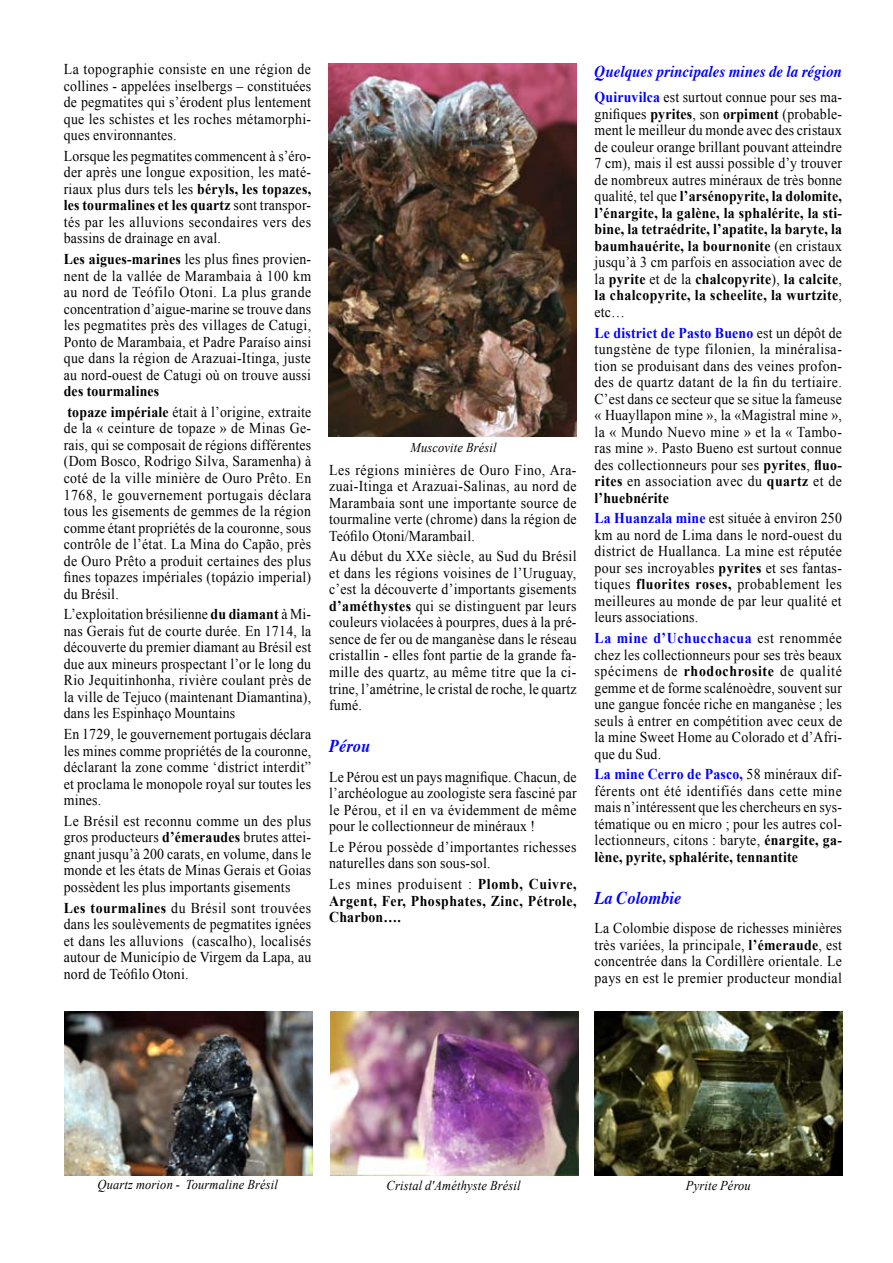
<style>
.page{position:relative;width:893px;height:1263px;background:#fff}
.page>*{position:absolute;margin:0;border:0;box-sizing:border-box;transform-origin:0 0}
.t1{font:italic 700 18px "Times";letter-spacing:.005em;color:#00f;scale:.9 1}
.t2{font:italic 700 16.5px "Times";letter-spacing:.005em;color:#00f;scale:.9 1}
.t3{font:15px/16.5px "Times New Roman";letter-spacing:.015em;color:#000;text-align:justify;scale:.92 1}
.t4{font:700 15px/16.5px "Times New Roman";letter-spacing:.035em;color:#000;text-align:justify;scale:.92 1}
.t5{font:700 15px/20.7px "Times New Roman";letter-spacing:.015em;color:#000;scale:.92 1}
.t6{font:italic 13.5px "Times New Roman";letter-spacing:.015em;color:#000;scale:.92 1}
.s1{font-weight:700}
.s2{font-weight:400}
.s3{font-weight:700;color:#00f}
</style>
<div class="page">
<img style="left:64px;top:1012px;width:248px;height:164px">
<img style="left:331px;top:1012px;width:248px;height:164px">
<img style="left:594px;top:1012px;width:248px;height:164px">
<img style="left:329px;top:64px;width:248px;height:373px">
<p class="t3" style="left:64px;top:61px;width:271px">La topographie consiste en une région de collines - appelées inselbergs – constituées de pegmatites qui s’érodent plus lentement que les schistes et les roches métamorphi&shy;ques environnantes.</p>
<p class="t3" style="left:64px;top:147px;width:270px">Lorsque les pegmatites commencent à s’éro&shy;der après une longue exposition, les maté&shy;riaux plus durs tels les <span class="s1">béryls, les topazes, les tourmalines et les quartz</span> sont transpor&shy;tés par les alluvions secondaires vers des bassins de drainage en aval.</p>
<p class="t3" style="left:64px;top:251px;width:271px"><span class="s1">Les aigues-marines</span> les plus fines provien&shy;nent de la vallée de Marambaia à 100 km au nord de Teófilo Otoni. La plus grande concentration d’aigue-marine se trouve dans les pegmatites près des villages de Catugi, Ponto de Marambaia, et Padre Paraíso ainsi que dans la région de Arazuai-Itinga, juste au nord-ouest de Catugi où on trouve aussi</p>
<p class="t5" style="left:64px;top:381px;width:271px">des tourmalines<br>topaze impériale <span class="s2">était à l’origine, extraite</span></p>
<p class="t3" style="left:64px;top:420px;width:271px">de la « ceinture de topaze » de Minas Ge&shy;rais, qui se composait de régions différentes (Dom Bosco, Rodrigo Silva, Saramenha) à coté de la ville minière de Ouro Prêto. En 1768, le gouvernement portugais déclara tous les gisements de gemmes de la région comme étant propriétés de la couronne, sous contrôle de l’état. La Mina do Capão, près de Ouro Prêto a produit certaines des plus fines topazes impériales (topázio imperial) du Brésil.</p>
<p class="t3" style="left:64px;top:606px;width:270px">L’exploitation brésilienne <span class="s1">du diamant</span> à Mi&shy;nas Gerais fut de courte durée. En 1714, la découverte du premier diamant au Brésil est due aux mineurs prospectant l’or le long du Rio Jequitinhonha, rivière coulant près de la ville de Tejuco (maintenant Diamantina), dans les Espinhaço Mountains</p>
<p class="t3" style="left:64px;top:725px;width:270px">En 1729, le gouvernement portugais déclara les mines comme propriétés de la couronne, déclarant la zone comme ‘district interdit” et proclama le monopole royal sur toutes les mines.</p>
<p class="t3" style="left:64px;top:812px;width:270px">Le Brésil est reconnu comme un des plus gros producteurs <span class="s1">d’émeraudes</span> brutes attei&shy;gnant jusqu’à 200 carats, en volume, dans le monde et les états de Minas Gerais et Goias possèdent les plus importants gisements</p>
<p class="t3" style="left:64px;top:899px;width:270px"><span class="s1">Les tourmalines</span> du Brésil sont trouvées dans les soulèvements de pegmatites ignées et dans les alluvions (cascalho), localisés autour de Município de Virgem da Lapa, au nord de Teófilo Otoni.</p>
<p class="t6" style="left:410px;top:439px;width:95px">Muscovite Brésil</p>
<p class="t3" style="left:329px;top:461px;width:270px">Les régions minières de Ouro Fino, Ara&shy;zuai-Itinga et Arazuai-Salinas, au nord de Marambaia sont une importante source de tourmaline verte (chrome) dans la région de Teófilo Otoni/Marambail.</p>
<p class="t3" style="left:329px;top:548px;width:271px">Au début du XXe siècle, au Sud du Brésil et dans les régions voisines de l’Uruguay, c’est la découverte d’importants gisements <span class="s1">d’améthystes</span> qui se distinguent par leurs couleurs violacées à pourpres, dues à la pré&shy;sence de fer ou de manganèse dans le réseau cristallin - elles font partie de la grande fa&shy;mille des quartz, au même titre que la ci&shy;trine, l’amétrine, le cristal de roche, le quartz fumé.</p>
<p class="t1" style="left:329px;top:729px;width:47px">Pérou</p>
<p class="t3" style="left:329px;top:768px;width:270px">Le Pérou est un pays magnifique. Chacun, de l’archéologue au zoologiste sera fasciné par le Pérou, et il en va évidemment de même pour le collectionneur de minéraux !</p>
<p class="t3" style="left:329px;top:838px;width:270px">Le Pérou possède d’importantes richesses naturelles dans son sous-sol.</p>
<p class="t4" style="left:329px;top:876px;width:270px"><span class="s2">Les mines produisent :</span> Plomb, Cuivre, Argent, Fer, Phosphates, Zinc, Pétrole, Charbon….</p>
<p class="t2" style="left:595px;top:56px;width:276px">Quelques principales mines de la région</p>
<p class="t3" style="left:595px;top:89px;width:270px"><span class="s3">Quiruvilca</span> est surtout connue pour ses ma&shy;gnifiques <span class="s1">pyrites</span>, son <span class="s1">orpiment</span> (probable&shy;ment le meilleur du monde avec des cristaux de couleur orange brillant pouvant atteindre 7 cm), mais il est aussi possible d’y trouver de nombreux autres minéraux de très bonne qualité, tel que <span class="s1">l’arsénopyrite, la dolomite, l’énargite, la galène, la sphalérite, la sti&shy;bine, la tetraédrite, l’apatite, la baryte, la baumhauérite, la bournonite</span> (en cristaux jusqu’à 3 cm parfois en association avec de la <span class="s1">pyrite</span> et de la <span class="s1">chalcopyrite</span>), <span class="s1">la calcite</span>, <span class="s1">la chalcopyrite, la scheelite, la wurtzite</span>, etc…</p>
<p class="t3" style="left:595px;top:324px;width:270px"><span class="s3">Le district de Pasto Bueno</span> est un dépôt de tungstène de type filonien, la minéralisa&shy;tion se produisant dans des veines profon&shy;des de quartz datant de la fin du tertiaire.<br>C’est dans ce secteur que se situe la fameuse « Huayllapon mine », la «Magistral mine », la « Mundo Nuevo mine » et la « Tambo&shy;ras mine ». Pasto Bueno est surtout connue des collectionneurs pour ses <span class="s1">pyrites</span>, <span class="s1">fluo&shy;rites</span> en association avec du <span class="s1">quartz</span> et de <span class="s1">l’huebnérite</span></p>
<p class="t3" style="left:595px;top:510px;width:270px"><span class="s3">La Huanzala mine</span> est située à environ 250 km au nord de Lima dans le nord-ouest du district de Huallanca. La mine est réputée pour ses incroyables <span class="s1">pyrites</span> et ses fantas&shy;tiques <span class="s1">fluorites roses,</span> probablement les meilleures au monde de par leur qualité et leurs associations.</p>
<p class="t3" style="left:595px;top:630px;width:271px"><span class="s3">La mine d’Uchucchacua</span> est renommée chez les collectionneurs pour ses très beaux spécimens de <span class="s1">rhodochrosite</span> de qualité gemme et de forme scalénoèdre, souvent sur une gangue foncée riche en manganèse ; les seuls à entrer en compétition avec ceux de la mine Sweet Home au Colorado et d’Afri&shy;que du Sud.</p>
<p class="t3" style="left:595px;top:766px;width:270px"><span class="s3">La mine Cerro de Pasco,</span> 58 minéraux dif&shy;férents ont été identifiés dans cette mine mais n’intéressent que les chercheurs en sys&shy;tématique ou en micro ; pour les autres col&shy;lectionneurs, citons : baryte, <span class="s1">énargite, ga&shy;lène, pyrite, sphalérite, tennantite</span></p>
<p class="t1" style="left:595px;top:881px;width:98px">La Colombie</p>
<p class="t3" style="left:595px;top:920px;width:270px">La Colombie dispose de richesses minières très variées, la principale, <span class="s1">l’émeraude</span>, est concentrée dans la Cordillère orientale. Le pays en est le premier producteur mondial</p>
<p class="t6" style="left:98px;top:1177px;width:198px">Quartz morion - Tourmaline Brésil</p>
<p class="t6" style="left:387px;top:1177px;width:147px">Cristal d'Améthyste Brésil</p>
<p class="t6" style="left:686px;top:1178px;width:72px">Pyrite Pérou</p>
</div>
